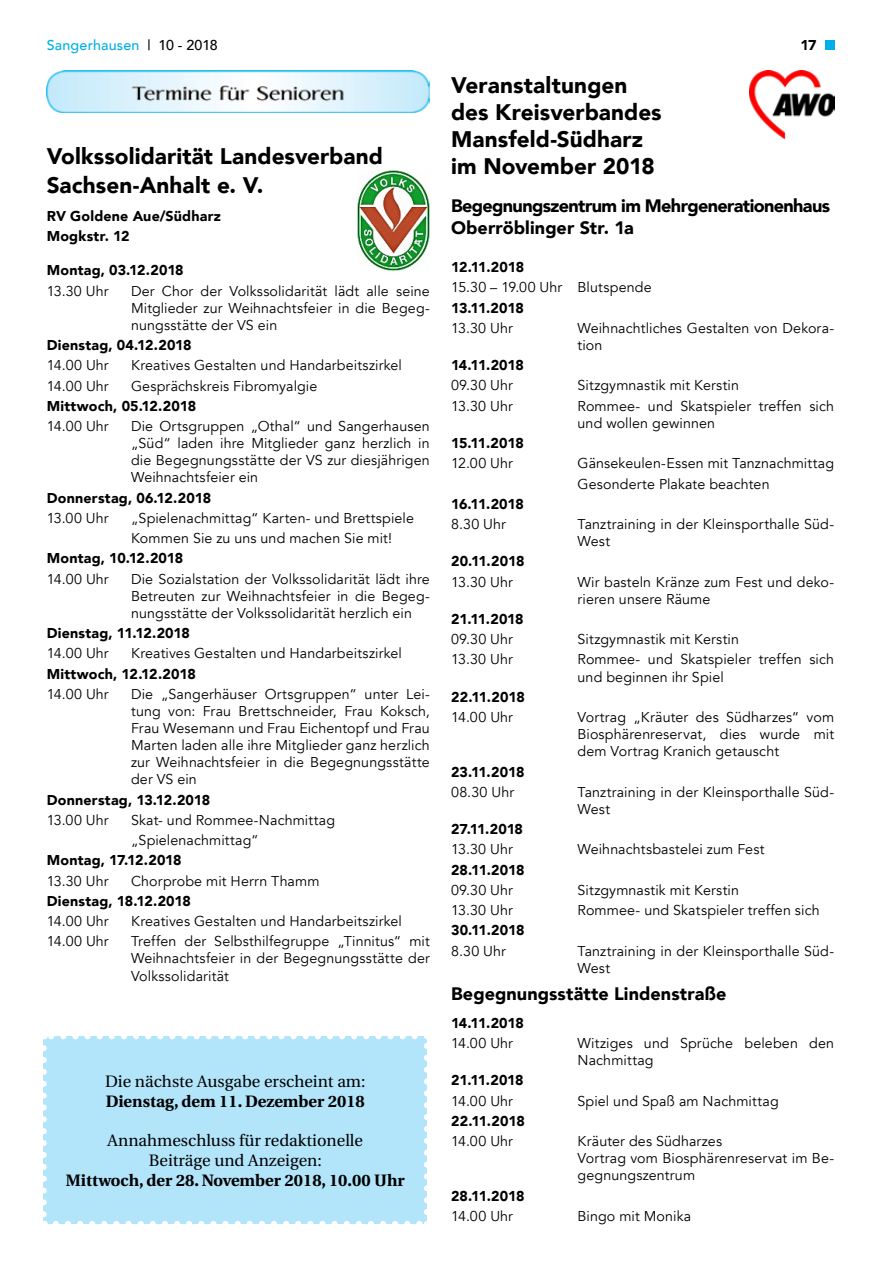
<style>
.page{position:relative;width:881px;height:1263px;background:#fff}
.page>*{position:absolute;margin:0;border:0;box-sizing:border-box;transform-origin:0 0}
.t1{font:900 22.5px/27px "Avenir";letter-spacing:.005em;color:#000}
.t2{font:900 18px/21.6px "Avenir";letter-spacing:-.035em;color:#000}
.t3{font:900 18px "Avenir";letter-spacing:-.005em;color:#000}
.t4{font:16.5px/19.8px "Utopia";color:#000;text-align:center}
.t5{font:700 16.5px "Utopia";color:#000}
.t6{font:14.25px/17.1px "Avenir";letter-spacing:.01em;color:#000}
.t7{font:900 14.25px/19.6px "Avenir";letter-spacing:.01em;color:#000}
.t8{font:500 14.25px "Avenir";letter-spacing:.01em;color:#00afea}
.s1{color:#000}
</style>
<div class="page">
<div style="left:824px;top:40px;width:9px;height:9px;background:#00afea"></div>
<img style="left:47px;top:70px;width:382px;height:43px">
<img style="left:357px;top:170px;width:72px;height:101px">
<img style="left:749px;top:70px;width:84px;height:69px">
<div style="left:44px;top:1036px;width:382px;height:188px;background:#b2e4fa"></div>
<svg style="left:56px;top:1221px;width:364px;height:3px"></svg>
<svg style="left:43px;top:1048px;width:4px;height:176px"></svg>
<svg style="left:424px;top:1036px;width:3px;height:176px"></svg>
<svg style="left:44px;top:1036px;width:370px;height:3px"></svg>
<p class="t8" style="left:47px;top:33px;width:172px">Sangerhausen <span class="s1">| 10 - 2018</span></p>
<p class="t7" style="left:800px;top:35px;width:18px">17</p>
<h1 class="t1" style="left:451px;top:71px;width:212px">Veranstaltungen des Kreisverbandes<br>Mansfeld-Südharz im November 2018</h1>
<p class="t2" style="left:451px;top:195px;width:380px">Begegnungszentrum im Mehrgenerationenhaus<br>Oberröblinger Str. 1a</p>
<p class="t7" style="left:451px;top:257px;width:74px">12.11.2018</p>
<p class="t6" style="left:451px;top:279px;width:202px">15.30 – 19.00 Uhr Blutspende</p>
<p class="t7" style="left:451px;top:297px;width:74px">13.11.2018</p>
<p class="t6" style="left:451px;top:320px;width:63px">13.30 Uhr</p>
<p class="t6" style="left:577px;top:320px;width:258px">Weihnachtliches Gestalten von Dekora&shy;tion</p>
<p class="t7" style="left:451px;top:355px;width:74px">14.11.2018</p>
<p class="t6" style="left:451px;top:377px;width:63px">09.30 Uhr</p>
<p class="t6" style="left:577px;top:377px;width:163px">Sitzgymnastik mit Kerstin</p>
<p class="t6" style="left:451px;top:397px;width:63px">13.30 Uhr</p>
<p class="t6" style="left:577px;top:397px;width:258px">Rommee- und Skatspieler treffen sich und wollen gewinnen</p>
<p class="t7" style="left:451px;top:433px;width:74px">15.11.2018</p>
<p class="t6" style="left:451px;top:455px;width:63px">12.00 Uhr</p>
<p class="t6" style="left:577px;top:453px;width:258px;line-height:20.2px">Gänsekeulen-Essen mit Tanznachmittag<br>Gesonderte Plakate beachten</p>
<p class="t7" style="left:451px;top:494px;width:74px">16.11.2018</p>
<p class="t6" style="left:451px;top:516px;width:56px">8.30 Uhr</p>
<p class="t6" style="left:577px;top:516px;width:258px">Tanztraining in der Kleinsporthalle Süd-<br>West</p>
<p class="t7" style="left:451px;top:551px;width:75px">20.11.2018</p>
<p class="t6" style="left:451px;top:573px;width:63px">13.30 Uhr</p>
<p class="t6" style="left:577px;top:573px;width:258px">Wir basteln Kränze zum Fest und deko&shy;rieren unsere Räume</p>
<p class="t7" style="left:451px;top:609px;width:74px">21.11.2018</p>
<p class="t6" style="left:451px;top:631px;width:63px">09.30 Uhr</p>
<p class="t6" style="left:577px;top:631px;width:163px">Sitzgymnastik mit Kerstin</p>
<p class="t6" style="left:451px;top:651px;width:63px">13.30 Uhr</p>
<p class="t6" style="left:577px;top:651px;width:258px">Rommee- und Skatspieler treffen sich und beginnen ihr Spiel</p>
<p class="t7" style="left:451px;top:687px;width:75px">22.11.2018</p>
<p class="t6" style="left:451px;top:709px;width:63px">14.00 Uhr</p>
<p class="t6" style="left:577px;top:709px;width:258px;text-align:justify">Vortrag „Kräuter des Südharzes“ vom Biosphärenreservat, dies wurde mit dem Vortrag Kranich getauscht</p>
<p class="t7" style="left:451px;top:761px;width:75px">23.11.2018</p>
<p class="t6" style="left:451px;top:783px;width:64px">08.30 Uhr</p>
<p class="t6" style="left:577px;top:783px;width:258px">Tanztraining in der Kleinsporthalle Süd-<br>West</p>
<p class="t7" style="left:451px;top:819px;width:73px">27.11.2018</p>
<p class="t6" style="left:451px;top:841px;width:63px">13.30 Uhr</p>
<p class="t6" style="left:577px;top:841px;width:188px">Weihnachtsbastelei zum Fest</p>
<p class="t7" style="left:451px;top:859px;width:75px">28.11.2018</p>
<p class="t6" style="left:451px;top:882px;width:63px">09.30 Uhr</p>
<p class="t6" style="left:577px;top:882px;width:163px">Sitzgymnastik mit Kerstin</p>
<p class="t6" style="left:451px;top:902px;width:63px">13.30 Uhr</p>
<p class="t6" style="left:577px;top:902px;width:243px">Rommee- und Skatspieler treffen sich</p>
<p class="t7" style="left:451px;top:920px;width:75px">30.11.2018</p>
<p class="t6" style="left:451px;top:942px;width:56px">8.30 Uhr</p>
<p class="t6" style="left:577px;top:942px;width:258px">Tanztraining in der Kleinsporthalle Süd-<br>West</p>
<p class="t3" style="left:451px;top:978px;width:277px">Begegnungsstätte Lindenstraße</p>
<p class="t7" style="left:451px;top:1012px;width:74px">14.11.2018</p>
<p class="t6" style="left:451px;top:1035px;width:63px">14.00 Uhr</p>
<p class="t6" style="left:577px;top:1035px;width:258px">Witziges und Sprüche beleben den<br>Nachmittag</p>
<p class="t7" style="left:451px;top:1070px;width:74px">21.11.2018</p>
<p class="t6" style="left:451px;top:1092px;width:63px">14.00 Uhr</p>
<p class="t6" style="left:577px;top:1092px;width:203px">Spiel und Spaß am Nachmittag</p>
<p class="t7" style="left:451px;top:1111px;width:75px">22.11.2018</p>
<p class="t6" style="left:451px;top:1133px;width:63px">14.00 Uhr</p>
<p class="t6" style="left:577px;top:1133px;width:258px">Kräuter des Südharzes<br>Vortrag vom Biosphärenreservat im Be&shy;gegnungszentrum</p>
<p class="t7" style="left:451px;top:1185px;width:75px">28.11.2018</p>
<p class="t6" style="left:451px;top:1207px;width:63px">14.00 Uhr</p>
<p class="t6" style="left:577px;top:1207px;width:115px">Bingo mit Monika</p>
<h1 class="t1" style="left:47px;top:140px;width:337px;line-height:29.5px">Volkssolidarität Landesverband<br>Sachsen-Anhalt e. V.</h1>
<p class="t7" style="left:47px;top:206px;width:176px">RV Goldene Aue/Südharz<br>Mogkstr. 12</p>
<p class="t7" style="left:47px;top:260px;width:138px">Montag, 03.12.2018</p>
<p class="t6" style="left:47px;top:282px;width:63px">13.30 Uhr</p>
<p class="t6" style="left:131px;top:282px;width:300px;text-align:justify">Der Chor der Volkssolidarität lädt alle seine Mitglieder zur Weihnachtsfeier in die Begeg&shy;nungsstätte der VS ein</p>
<p class="t7" style="left:47px;top:335px;width:146px">Dienstag, 04.12.2018</p>
<p class="t6" style="left:47px;top:357px;width:63px">14.00 Uhr</p>
<p class="t6" style="left:131px;top:357px;width:272px">Kreatives Gestalten und Handarbeitszirkel</p>
<p class="t6" style="left:47px;top:377px;width:63px">14.00 Uhr</p>
<p class="t6" style="left:131px;top:377px;width:188px">Gesprächskreis Fibromyalgie</p>
<p class="t7" style="left:47px;top:396px;width:151px">Mittwoch, 05.12.2018</p>
<p class="t6" style="left:47px;top:418px;width:63px">14.00 Uhr</p>
<p class="t6" style="left:131px;top:418px;width:300px;text-align:justify">Die Ortsgruppen „Othal“ und Sangerhausen „Süd“ laden ihre Mitglieder ganz herzlich in die Begegnungsstätte der VS zur diesjährigen Weihnachtsfeier ein</p>
<p class="t7" style="left:47px;top:487px;width:166px">Donnerstag, 06.12.2018</p>
<p class="t6" style="left:47px;top:510px;width:63px">13.00 Uhr</p>
<p class="t6" style="left:131px;top:508px;width:284px;line-height:20.2px">„Spielenachmittag“ Karten- und Brettspiele<br>Kommen Sie zu uns und machen Sie mit!</p>
<p class="t7" style="left:47px;top:548px;width:138px">Montag, 10.12.2018</p>
<p class="t6" style="left:47px;top:570px;width:63px">14.00 Uhr</p>
<p class="t6" style="left:131px;top:570px;width:300px;text-align:justify">Die Sozialstation der Volkssolidarität lädt ihre Betreuten zur Weihnachtsfeier in die Begeg&shy;nungsstätte der Volkssolidarität herzlich ein</p>
<p class="t7" style="left:47px;top:623px;width:145px">Dienstag, 11.12.2018</p>
<p class="t6" style="left:47px;top:645px;width:63px">14.00 Uhr</p>
<p class="t6" style="left:131px;top:645px;width:272px">Kreatives Gestalten und Handarbeitszirkel</p>
<p class="t7" style="left:47px;top:663px;width:150px">Mittwoch, 12.12.2018</p>
<p class="t6" style="left:47px;top:686px;width:63px">14.00 Uhr</p>
<p class="t6" style="left:131px;top:686px;width:300px;text-align:justify">Die „Sangerhäuser Ortsgruppen“ unter Lei&shy;tung von: Frau Brettschneider, Frau Koksch, Frau Wesemann und Frau Eichentopf und Frau Marten laden alle ihre Mitglieder ganz herzlich zur Weihnachtsfeier in die Begegnungsstätte der VS ein</p>
<p class="t7" style="left:47px;top:789px;width:165px">Donnerstag, 13.12.2018</p>
<p class="t6" style="left:47px;top:812px;width:63px">13.00 Uhr</p>
<p class="t6" style="left:131px;top:810px;width:205px;line-height:20.2px">Skat- und Rommee-Nachmittag „Spielenachmittag“</p>
<p class="t7" style="left:47px;top:850px;width:136px">Montag, 17.12.2018</p>
<p class="t6" style="left:47px;top:872px;width:63px">13.30 Uhr</p>
<p class="t6" style="left:131px;top:872px;width:190px">Chorprobe mit Herrn Thamm</p>
<p class="t7" style="left:47px;top:891px;width:146px">Dienstag, 18.12.2018</p>
<p class="t6" style="left:47px;top:913px;width:63px">14.00 Uhr</p>
<p class="t6" style="left:131px;top:913px;width:272px">Kreatives Gestalten und Handarbeitszirkel</p>
<p class="t6" style="left:47px;top:933px;width:63px">14.00 Uhr</p>
<p class="t6" style="left:131px;top:933px;width:300px;text-align:justify">Treffen der Selbsthilfegruppe „Tinnitus“ mit Weihnachtsfeier in der Begegnungsstätte der Volkssolidarität</p>
<p class="t4" style="left:105px;top:1071px;width:262px">Die nächste Ausgabe erscheint am:</p>
<p class="t5" style="left:106px;top:1091px;width:260px">Dienstag, dem 11. Dezember 2018</p>
<p class="t4" style="left:108px;top:1131px;width:257px">Annahmeschluss für redaktionelle<br>Beiträge und Anzeigen:</p>
<p class="t5" style="left:66px;top:1171px;width:340px">Mittwoch, der 28. November 2018, 10.00 Uhr</p>
</div>
